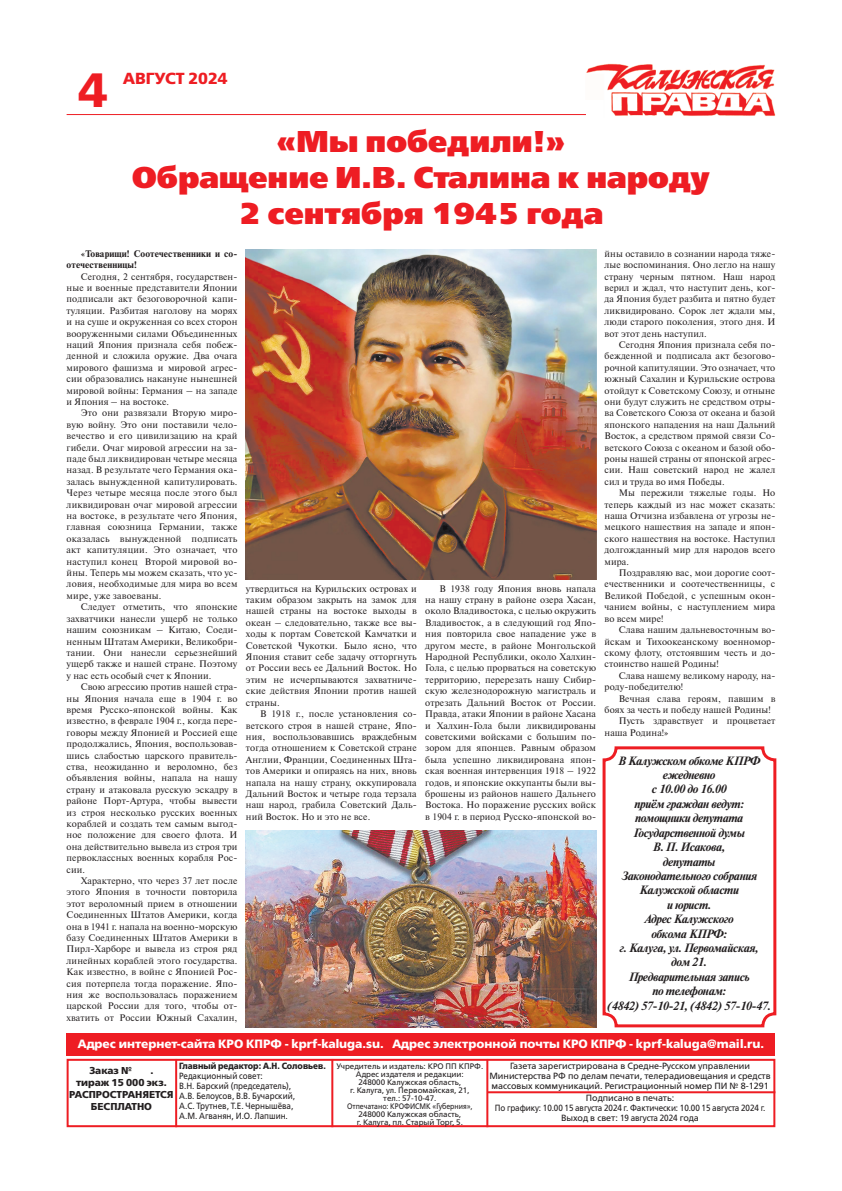
<style>
.page{position:relative;width:842px;height:1191px;background:#fff}
.page>*{position:absolute;margin:0;border:0;box-sizing:border-box;transform-origin:0 0}
.t1{font:48px "Free Set Bold C";color:#ee1d23}
.zag{font:30px/36px "Free Set Extra Bold C";color:#ee1d23;text-align:center}
.t2{font:16px "Free Set Bold C";color:#ee1d23}
.osn{font:italic 700 12px/14.4px "Newton C";letter-spacing:-.03em;color:#231f20;text-align:center}
.t3{font:12px "Free Set Bold C";color:#fff}
.t4{font:10px/12px "Free Set Bold C";color:#231f20;text-align:center}
.osn-2{font:9.5px/11.4px "Newton C";letter-spacing:.01em;color:#231f20;text-align:justify}
.osn-3{font:700 9.5px/11.4px "Newton C";letter-spacing:.01em;color:#231f20}
.t5{font:9px/10px "Free Set C";color:#231f20;text-align:center}
.t6{font:9px/10px "Free Set C";color:#231f20;scale:.9 1}
.t7{font:9px "Free Set Bold C";color:#231f20;scale:.9 1}
.t8{font:8px/8px "Free Set C";color:#231f20;text-align:center}
.t9{font:8px "Free Set C";color:#231f20;scale:.87 1}
</style>
<div class="page">
<img style="left:586px;top:64px;width:189px;height:52px">
<hr style="left:67px;top:114px;width:519px;height:1px;background:#ee1d23">
<div style="left:67px;top:1058px;width:708px;height:69px;border:2px solid #ee1d23"></div>
<hr style="left:175px;top:1059px;width:2px;height:68px;background:#ee1d23">
<hr style="left:331px;top:1059px;width:2px;height:68px;background:#ee1d23">
<hr style="left:486px;top:1059px;width:2px;height:68px;background:#ee1d23">
<hr style="left:487px;top:1091px;width:288px;height:2px;background:#ee1d23">
<div style="left:67px;top:1033px;width:708px;height:22px;background:#ee1d23"></div>
<img style="left:246px;top:249px;width:350px;height:330px">
<img style="left:246px;top:831px;width:350px;height:196px">
<div style="left:602px;top:746px;width:174px;height:281px;border:3px solid #ee1d23;border-radius:12px"></div>
<p class="t1" style="left:79px;top:63px;width:31px">4</p>
<p class="t2" style="left:123px;top:69px;width:106px">АВГУСТ 2024</p>
<p class="zag" style="left:277px;top:124px;width:290px">«Мы победили!»</p>
<p class="zag" style="left:132px;top:160px;width:579px">Обращение И.В. Сталина к народу<br>2 сентября 1945 года</p>
<p class="osn-3" style="left:67px;top:248px;width:172px;text-indent:14px">«Товарищи! Соотечественники и со&shy;отечественницы!</p>
<p class="osn-2" style="left:67px;top:271px;width:172px;text-indent:14px">Сегодня, 2 сентября, государствен&shy;ные и военные представители Японии подписали акт безоговорочной капи&shy;туляции. Разбитая наголову на морях и на суше и окруженная со всех сторон вооруженными силами Объединенных наций Япония признала себя побеж&shy;денной и сложила оружие. Два очага мирового фашизма и мировой агрес&shy;сии образовались накануне нынешней мировой войны: Германия – на западе и Япония – на востоке.</p>
<p class="osn-2" style="left:67px;top:407px;width:172px;text-indent:14px">Это они развязали Вторую миро&shy;вую войну. Это они поставили чело&shy;вечество и его цивилизацию на край гибели. Очаг мировой агрессии на за&shy;паде был ликвидирован четыре месяца назад. В результате чего Германия ока&shy;залась вынужденной капитулировать.<br>Через четыре месяца после этого был ликвидирован очаг мировой агрессии на востоке, в результате чего Япония, главная союзница Германии, также оказалась вынужденной подписать акт капитуляции. Это означает, что наступил конец Второй мировой во&shy;йны. Теперь мы можем сказать, что ус&shy;ловия, необходимые для мира во всем мире, уже завоеваны.</p>
<p class="osn-2" style="left:67px;top:601px;width:172px;text-indent:14px">Следует отметить, что японские захватчики нанесли ущерб не только нашим союзникам – Китаю, Соеди&shy;ненным Штатам Америки, Великобри&shy;тании. Они нанесли серьезнейший ущерб также и нашей стране. Поэтому у нас есть особый счет к Японии.</p>
<p class="osn-2" style="left:67px;top:681px;width:172px;text-indent:14px">Свою агрессию против нашей стра&shy;ны Япония начала еще в 1904 г. во время Русско-японской войны. Как известно, в феврале 1904 г., когда пере&shy;говоры между Японией и Россией еще продолжались, Япония, воспользовав&shy;шись слабостью царского правитель&shy;ства, неожиданно и вероломно, без объявления войны, напала на нашу страну и атаковала русскую эскадру в районе Порт-Артура, чтобы вывести из строя несколько русских военных кораблей и создать тем самым выгод&shy;ное положение для своего флота. И она действительно вывела из строя три первоклассных военных корабля Рос&shy;сии.</p>
<p class="osn-2" style="left:67px;top:875px;width:172px;text-indent:14px">Характерно, что через 37 лет после этого Япония в точности повторила этот вероломный прием в отношении Соединенных Штатов Америки, когда она в 1941 г. напала на военно-морскую базу Соединенных Штатов Америки в Пирл-Харборе и вывела из строя ряд линейных кораблей этого государства.<br>Как известно, в войне с Японией Рос&shy;сия потерпела тогда поражение. Япо&shy;ния же воспользовалась поражением царской России для того, чтобы от&shy;хватить от России Южный Сахалин,</p>
<p class="osn-2" style="left:246px;top:583px;width:172px">утвердиться на Курильских островах и таким образом закрыть на замок для нашей страны на востоке выходы в океан – следовательно, также все вы&shy;ходы к портам Советской Камчатки и Советской Чукотки. Было ясно, что Япония ставит себе задачу отторгнуть от России весь ее Дальний Восток. Но этим не исчерпываются захватниче&shy;ские действия Японии против нашей страны.</p>
<p class="osn-2" style="left:246px;top:708px;width:172px;text-indent:14px">В 1918 г., после установления со&shy;ветского строя в нашей стране, Япо&shy;ния, воспользовавшись враждебным тогда отношением к Советской стране Англии, Франции, Соединенных Шта&shy;тов Америки и опираясь на них, вновь напала на нашу страну, оккупировала Дальний Восток и четыре года терзала наш народ, грабила Советский Даль&shy;ний Восток. Но и это не все.</p>
<p class="osn-2" style="left:425px;top:583px;width:172px;text-indent:14px">В 1938 году Япония вновь напала на нашу страну в районе озера Хасан, около Владивостока, с целью окружить Владивосток, а в следующий год Япо&shy;ния повторила свое нападение уже в другом месте, в районе Монгольской Народной Республики, около Халхин-Гола, с целью прорваться на советскую территорию, перерезать нашу Сибир&shy;скую железнодорожную магистраль и отрезать Дальний Восток от России.<br>Правда, атаки Японии в районе Хасана и Халхин-Гола были ликвидированы советскими войсками с большим по&shy;зором для японцев. Равным образом была успешно ликвидирована япон&shy;ская военная интервенция 1918 – 1922 годов, и японские оккупанты были вы&shy;брошены из районов нашего Дальнего Востока. Но поражение русских войск в 1904 г. в период Русско-японской во-</p>
<p class="osn-2" style="left:604px;top:248px;width:172px">йны оставило в сознании народа тяже&shy;лые воспоминания. Оно легло на нашу страну черным пятном. Наш народ верил и ждал, что наступит день, ког&shy;да Япония будет разбита и пятно будет ликвидировано. Сорок лет ждали мы, люди старого поколения, этого дня. И вот этот день наступил.</p>
<p class="osn-2" style="left:604px;top:339px;width:172px;text-indent:14px">Сегодня Япония признала себя по&shy;бежденной и подписала акт безогово&shy;рочной капитуляции. Это означает, что южный Сахалин и Курильские острова отойдут к Советскому Союзу, и отныне они будут служить не средством отры&shy;ва Советского Союза от океана и базой японского нападения на наш Дальний Восток, а средством прямой связи Со&shy;ветского Союза с океаном и базой обо&shy;роны нашей страны от японской агрес&shy;сии. Наш советский народ не жалел сил и труда во имя Победы.</p>
<p class="osn-2" style="left:604px;top:487px;width:172px;text-indent:14px">Мы пережили тяжелые годы. Но теперь каждый из нас может сказать: наша Отчизна избавлена от угрозы не&shy;мецкого нашествия на западе и япон&shy;ского нашествия на востоке. Наступил долгожданный мир для народов всего мира.</p>
<p class="osn-2" style="left:604px;top:567px;width:172px;text-indent:14px">Поздравляю вас, мои дорогие соот&shy;ечественники и соотечественницы, с Великой Победой, с успешным окон&shy;чанием войны, с наступлением мира во всем мире!</p>
<p class="osn-2" style="left:604px;top:624px;width:172px;text-indent:14px">Слава нашим дальневосточным во&shy;йскам и Тихоокеанскому военномор&shy;скому флоту, отстоявшим честь и до&shy;стоинство нашей Родины!</p>
<p class="osn-2" style="left:604px;top:670px;width:172px;text-indent:14px">Слава нашему великому народу, на&shy;роду-победителю!</p>
<p class="osn-2" style="left:604px;top:692px;width:172px;text-indent:14px">Вечная слава героям, павшим в боях за честь и победу нашей Родины!</p>
<p class="osn-2" style="left:604px;top:715px;width:172px;text-indent:14px">Пусть здравствует и процветает наша Родина!»</p>
<p class="osn" style="left:618px;top:753px;width:144px">В Калужском обкоме КПРФ</p>
<p class="osn" style="left:652px;top:768px;width:76px">ежедневно<br>с 10.00 до 16.00</p>
<p class="osn" style="left:634px;top:796px;width:111px">приём граждан ведут:</p>
<p class="osn" style="left:621px;top:811px;width:138px">помощники депутата<br>Государственной думы<br>В. П. Исакова,<br>депутаты<br>Законодательного собрания<br>Калужской области<br>и юрист.</p>
<p class="osn" style="left:607px;top:912px;width:165px">Адрес Калужского<br>обкома КПРФ:<br>г. Калуга, ул. Первомайская,<br>дом 21.<br>Предварительная запись<br>по телефонам:<br>(4842) 57-10-21, (4842) 57-10-47.</p>
<p class="t3" style="left:78px;top:1037px;width:688px">Адрес интернет-сайта КРО КПРФ - kprf-kaluga.su. Адрес электронной почты КРО КПРФ - kprf-kaluga@mail.ru.</p>
<p class="t7" style="left:179px;top:1061px;width:164px">Главный редактор: А.Н. Соловьев.</p>
<p class="t6" style="left:179px;top:1071px;width:94px">Редакционный совет:</p>
<p class="t6" style="left:179px;top:1081px;width:130px">В.Н. Барский (председатель),<br>А.В. Белоусов, В.В. Бучарский,</p>
<p class="t6" style="left:179px;top:1101px;width:128px">А.С. Трутнев, Т.Е. Чернышёва,</p>
<p class="t6" style="left:179px;top:1111px;width:122px">А.М. Агванян, И.О. Лапшин.</p>
<p class="t4" style="left:89px;top:1064px;width:44px">Заказ №</p>
<p class="t4" style="left:150px;top:1064px;width:5px">.</p>
<p class="t4" style="left:76px;top:1076px;width:92px">тираж 15 000 экз.</p>
<p class="t4" style="left:69px;top:1088px;width:106px">РАСПРОСТРАНЯЕТСЯ<br>БЕСПЛАТНО</p>
<p class="t8" style="left:336px;top:1062px;width:148px">Учредитель и издатель: КРО ПП КПРФ.</p>
<p class="t8" style="left:350px;top:1070px;width:121px">Адрес издателя и редакции:<br>248000 Калужская область,<br>г. Калуга, ул. Первомайская, 21,</p>
<p class="t8" style="left:383px;top:1094px;width:55px">тел.: 57-10-47.</p>
<p class="t9" style="left:347px;top:1101px;width:146px">Отпечатано: КРОФИСМК «Губерния»,</p>
<p class="t8" style="left:357px;top:1110px;width:108px;text-align:left">248000 Калужская область, г. Калуга, пл. Старый Торг, 5.</p>
<p class="t5" style="left:489px;top:1061px;width:283px">Газета зарегистрирована в Средне-Русском управлении<br>Министерства РФ по делам печати, телерадиовещания и средств массовых коммуникаций. Регистрационный номер ПИ № 8-1291</p>
<p class="t5" style="left:586px;top:1093px;width:90px">Подписано в печать:</p>
<p class="t6" style="left:495px;top:1103px;width:302px">По графику: 10.00 15 августа 2024 г. Фактически: 10.00 15 августа 2024 г.</p>
<p class="t5" style="left:561px;top:1113px;width:139px">Выход в свет: 19 августа 2024 года</p>
</div>
